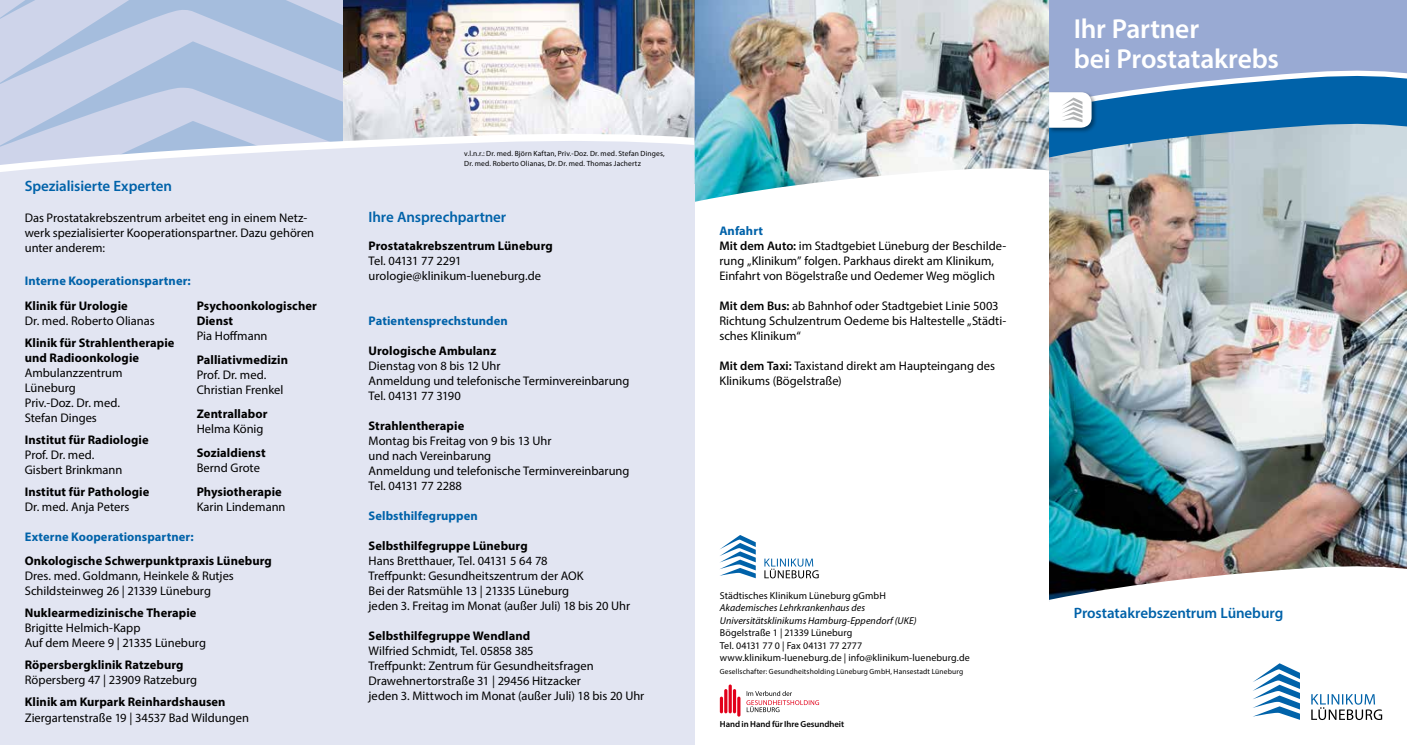
<style>
.page{position:relative;width:1407px;height:745px;background:#fff}
.page>*{position:absolute;margin:0;border:0;box-sizing:border-box;transform-origin:0 0}
.t1{font:600 27.5px/30px "Myriad Pro";letter-spacing:-.01em;color:#fff}
.t2{font:600 15px "Myriad Pro";letter-spacing:-.005em;color:#0062a9}
.t3{font:12.5px/15px "Myriad Pro";color:#000}
.t4{font:700 12.5px/15px "Myriad Pro";letter-spacing:.005em;color:#000}
.t5{font:700 12.5px "Myriad Pro";letter-spacing:.005em;color:#0062a9}
.t6{font:10px/12.5px "Myriad Pro";letter-spacing:.005em;color:#000}
.t7{font:italic 10px/12.5px "Myriad Pro";letter-spacing:.005em;color:#000}
.t8{font:600 8.75px "Myriad Pro";letter-spacing:-.005em;color:#000}
.t9{font:7.5px/10px "Myriad Pro";letter-spacing:.02em;color:#000}
.s1{font-weight:700;color:#0062a9}
.s2{font-weight:600}
</style>
<div class="page">
<svg style="left:0;top:0;width:343px;height:132px;background:#bccae4"></svg>
<img style="left:343px;top:0;width:351px;height:132px">
<svg style="left:0;top:132px;width:694px;height:7px"></svg>
<svg style="left:0;top:139px;width:694px;height:45px;background:#e1e4f1"></svg>
<img style="left:694px;top:0;width:355px;height:202px">
<div style="left:0;top:184px;width:694px;height:560px;background:#e2e5f2"></div>
<img style="left:1049px;top:157px;width:358px;height:407px">
<div style="left:1049px;top:0;width:358px;height:75px;background:#99aad3"></div>
<div style="left:1047px;top:91px;width:51px;height:43px;background:#000;opacity:.4"></div>
<svg style="left:1049px;top:75px;width:358px;height:82px;background:#5893bf"></svg>
<svg style="left:1253px;top:663px;width:47px;height:56px"></svg>
<svg style="left:1311px;top:694px;width:71px;height:25px"></svg>
<svg style="left:720px;top:535px;width:36px;height:43px"></svg>
<svg style="left:764px;top:558px;width:55px;height:20px"></svg>
<hr style="left:720px;top:696px;width:3px;height:16px;background:#e2001a;border-radius:2px">
<hr style="left:724px;top:688px;width:3px;height:24px;background:#e2001a;border-radius:2px">
<hr style="left:733px;top:688px;width:3px;height:24px;background:#e2001a;border-radius:2px">
<svg style="left:728px;top:684px;width:4px;height:28px"></svg>
<hr style="left:737px;top:696px;width:3px;height:20px;background:#e2001a;border-radius:2px">
<svg style="left:746px;top:690px;width:73px;height:21px"></svg>
<img style="left:1049px;top:564px;width:358px;height:38px">
<p class="t2" style="left:25px;top:177px;width:149px">Spezialisierte Experten</p>
<p class="t3" style="left:25px;top:209px;width:291px">Das Prostatakrebszentrum arbeitet eng in einem Netz&shy;werk spezialisierter Kooperationspartner. Dazu gehören unter anderem:</p>
<p class="t5" style="left:25px;top:273px;width:167px">Interne Kooperationspartner:</p>
<p class="t4" style="left:25px;top:297px;width:104px">Klinik für Urologie</p>
<p class="t3" style="left:25px;top:312px;width:131px">Dr. med. Roberto Olianas</p>
<p class="t4" style="left:25px;top:334px;width:151px">Klinik für Strahlentherapie und Radioonkologie</p>
<p class="t3" style="left:25px;top:365px;width:99px">Ambulanzzentrum<br>Lüneburg<br>Priv.-Doz. Dr. med.<br>Stefan Dinges</p>
<p class="t4" style="left:25px;top:431px;width:125px">Institut für Radiologie</p>
<p class="t3" style="left:25px;top:447px;width:99px">Prof. Dr. med.<br>Gisbert Brinkmann</p>
<p class="t4" style="left:25px;top:484px;width:126px">Institut für Pathologie</p>
<p class="t3" style="left:25px;top:499px;width:106px">Dr. med. Anja Peters</p>
<p class="t4" style="left:197px;top:297px;width:122px">Psychoonkologischer<br>Dienst</p>
<p class="t3" style="left:197px;top:327px;width:72px">Pia Hoffmann</p>
<p class="t4" style="left:197px;top:351px;width:93px">Palliativmedizin</p>
<p class="t3" style="left:197px;top:367px;width:88px">Prof. Dr. med.<br>Christian Frenkel</p>
<p class="t4" style="left:197px;top:405px;width:72px">Zentrallabor</p>
<p class="t3" style="left:197px;top:421px;width:68px">Helma König</p>
<p class="t4" style="left:197px;top:444px;width:71px">Sozialdienst</p>
<p class="t3" style="left:197px;top:460px;width:65px">Bernd Grote</p>
<p class="t4" style="left:197px;top:483px;width:87px">Physiotherapie</p>
<p class="t3" style="left:197px;top:499px;width:90px">Karin Lindemann</p>
<p class="t5" style="left:25px;top:528px;width:170px">Externe Kooperationspartner:</p>
<p class="t4" style="left:25px;top:552px;width:249px">Onkologische Schwerpunktpraxis Lüneburg</p>
<p class="t3" style="left:25px;top:567px;width:211px">Dres. med. Goldmann, Heinkele &amp; Rutjes<br>Schildsteinweg 26 | 21339 Lüneburg</p>
<p class="t4" style="left:25px;top:604px;width:173px">Nuklearmedizinische Therapie</p>
<p class="t3" style="left:25px;top:620px;width:183px">Brigitte Helmich-Kapp<br>Auf dem Meere 9 | 21335 Lüneburg</p>
<p class="t4" style="left:25px;top:656px;width:160px">Röpersbergklinik Ratzeburg</p>
<p class="t3" style="left:25px;top:672px;width:174px">Röpersberg 47 | 23909 Ratzeburg</p>
<p class="t4" style="left:25px;top:694px;width:202px">Klinik am Kurpark Reinhardshausen</p>
<p class="t3" style="left:25px;top:709px;width:226px">Ziergartenstraße 19 | 34537 Bad Wildungen</p>
<p class="t9" style="left:464px;top:148px;width:202px">v.l.n.r.: Dr. med. Björn Kaftan, Priv.-Doz. Dr. med. Stefan Dinges,<br>Dr. med. Roberto Olianas, Dr. Dr. med. Thomas Jachertz</p>
<p class="t2" style="left:369px;top:207px;width:139px">Ihre Ansprechpartner</p>
<p class="t4" style="left:369px;top:237px;width:186px">Prostatakrebszentrum Lüneburg</p>
<p class="t3" style="left:369px;top:252px;width:174px">Tel. 04131 77 2291 urologie@klinikum-lueneburg.de</p>
<p class="t5" style="left:369px;top:312px;width:141px">Patientensprechstunden</p>
<p class="t4" style="left:369px;top:342px;width:129px">Urologische Ambulanz</p>
<p class="t3" style="left:369px;top:357px;width:262px">Dienstag von 8 bis 12 Uhr<br>Anmeldung und telefonische Terminvereinbarung<br>Tel. 04131 77 3190</p>
<p class="t4" style="left:369px;top:417px;width:97px">Strahlentherapie</p>
<p class="t3" style="left:369px;top:432px;width:262px">Montag bis Freitag von 9 bis 13 Uhr<br>und nach Vereinbarung<br>Anmeldung und telefonische Terminvereinbarung<br>Tel. 04131 77 2288</p>
<p class="t5" style="left:369px;top:507px;width:111px">Selbsthilfegruppen</p>
<p class="t4" style="left:369px;top:537px;width:161px">Selbsthilfegruppe Lüneburg</p>
<p class="t3" style="left:369px;top:552px;width:263px">Hans Bretthauer, Tel. 04131 5 64 78<br>Treffpunkt: Gesundheitszentrum der AOK<br>Bei der Ratsmühle 13 | 21335 Lüneburg<br>jeden 3. Freitag im Monat (außer Juli) 18 bis 20 Uhr</p>
<p class="t4" style="left:369px;top:627px;width:163px">Selbsthilfegruppe Wendland</p>
<p class="t3" style="left:369px;top:642px;width:277px">Wilfried Schmidt, Tel. 05858 385<br>Treffpunkt: Zentrum für Gesundheitsfragen Drawehnertorstraße 31 | 29456 Hitzacker<br>jeden 3. Mittwoch im Monat (außer Juli) 18 bis 20 Uhr</p>
<p class="t3" style="left:719px;top:222px;width:288px"><span class="s1">Anfahrt<br></span><span class="s2">Mit dem Auto:</span> im Stadtgebiet Lüneburg der Beschilde&shy;rung „Klinikum” folgen. Parkhaus direkt am Klinikum, Einfahrt von Bögelstraße und Oedemer Weg möglich</p>
<p class="t3" style="left:719px;top:297px;width:288px"><span class="s2">Mit dem Bus:</span> ab Bahnhof oder Stadtgebiet Linie 5003<br>Richtung Schulzentrum Oedeme bis Haltestelle „Städti&shy;sches Klinikum“</p>
<p class="t3" style="left:719px;top:357px;width:277px"><span class="s2">Mit dem Taxi:</span> Taxistand direkt am Haupteingang des<br>Klinikums (Bögelstraße)</p>
<p class="t6" style="left:720px;top:588px;width:167px">Städtisches Klinikum Lüneburg gGmbH</p>
<p class="t7" style="left:720px;top:601px;width:198px">Akademisches Lehrkrankenhaus des<br>Universitätsklinikums Hamburg-Eppendorf (UKE)</p>
<p class="t6" style="left:720px;top:626px;width:251px">Bögelstraße 1 | 21339 Lüneburg<br>Tel. 04131 77 0 | Fax 04131 77 2777 www.klinikum-lueneburg.de | info@klinikum-lueneburg.de</p>
<p class="t9" style="left:720px;top:666px;width:245px">Gesellschafter: Gesundheitsholding Lüneburg GmbH, Hansestadt Lüneburg</p>
<p class="t8" style="left:720px;top:718px;width:126px">Hand in Hand für Ihre Gesundheit</p>
<h1 class="t1" style="left:1074px;top:13px;width:207px">Ihr Partner<br>bei Prostatakrebs</h1>
<p class="t2" style="left:1074px;top:603px;width:211px">Prostatakrebszentrum Lüneburg</p>
</div>
